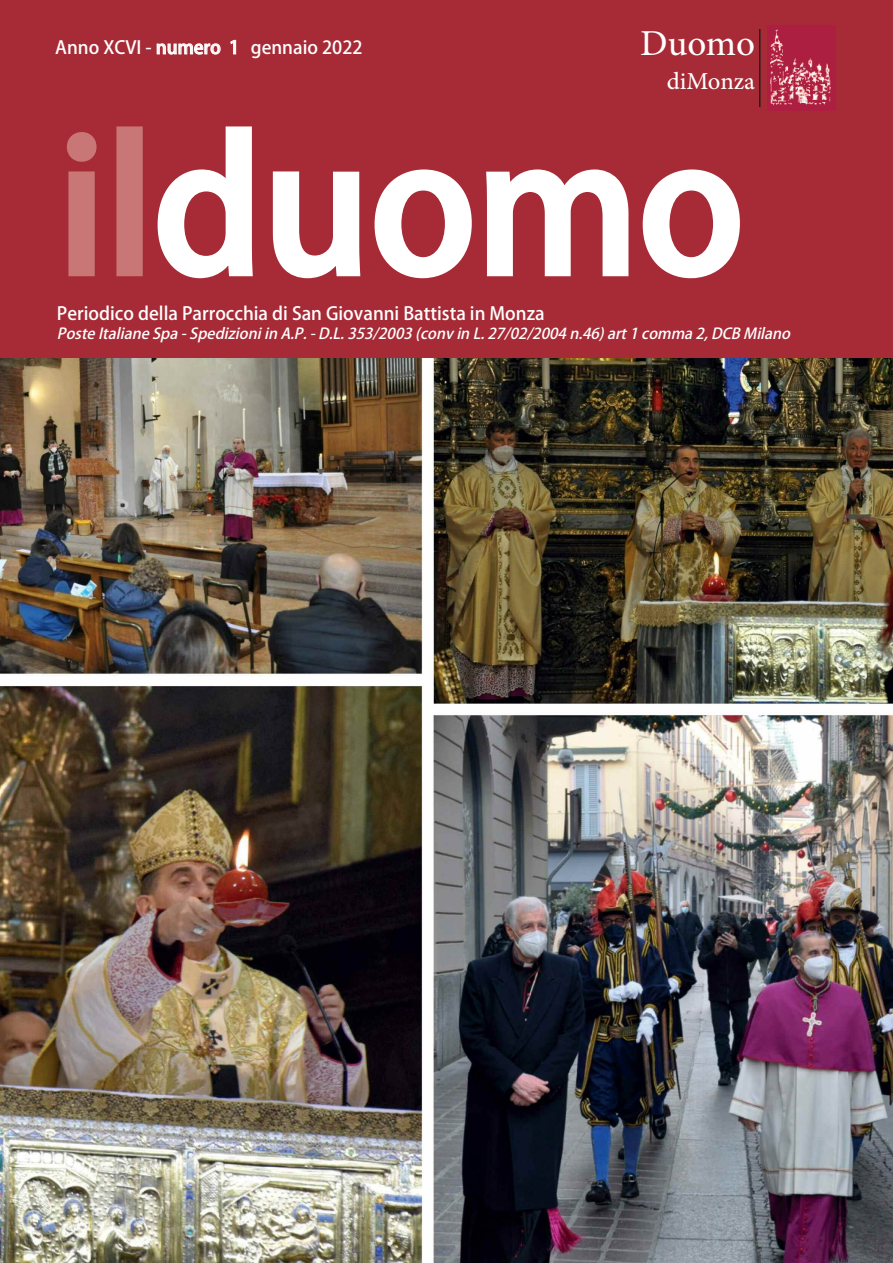
<style>
.page{position:relative;width:893px;height:1263px;background:#fff}
.page>*{position:absolute;margin:0;border:0;box-sizing:border-box;transform-origin:0 0}
.t1{font:180px "Adobe Heiti Std";color:#fff}
.t2{font:36px "Adobe Hebrew";color:#fff}
.t3{font:24px "Adobe Hebrew";color:#fff}
.t4{font:18px "Adobe Heiti Std";color:#fff}
.t5{font:italic 15px "Adobe Heiti Std";color:#fff}
.s1{color:#c97677}
</style>
<div class="page">
<div style="left:0;top:0;width:893px;height:358px;background:#a72b36"></div>
<hr style="left:759px;top:29px;width:1px;height:78px;background:#231f20">
<img style="left:767px;top:26px;width:69px;height:84px">
<img style="left:0;top:359px;width:893px;height:904px">
<p class="t4" style="left:55px;top:37px;width:309px">Anno XCVI - numero 1 gennaio 2022</p>
<h2 class="t2" style="left:640px;top:29px;width:117px">Duomo</h2>
<h3 class="t3" style="left:667px;top:72px;width:90px">diMonza</h3>
<h1 class="t1" style="left:58px;top:99px;width:688px"><span class="s1">il</span>duomo</h1>
<p class="t4" style="left:57px;top:303px;width:489px">Periodico della Parrocchia di San Giovanni Battista in Monza</p>
<p class="t5" style="left:57px;top:325px;width:739px">Poste Italiane Spa - Spedizioni in A.P. - D.L. 353/2003 (conv in L. 27/02/2004 n.46) art 1 comma 2, DCB Milano</p>
</div>
